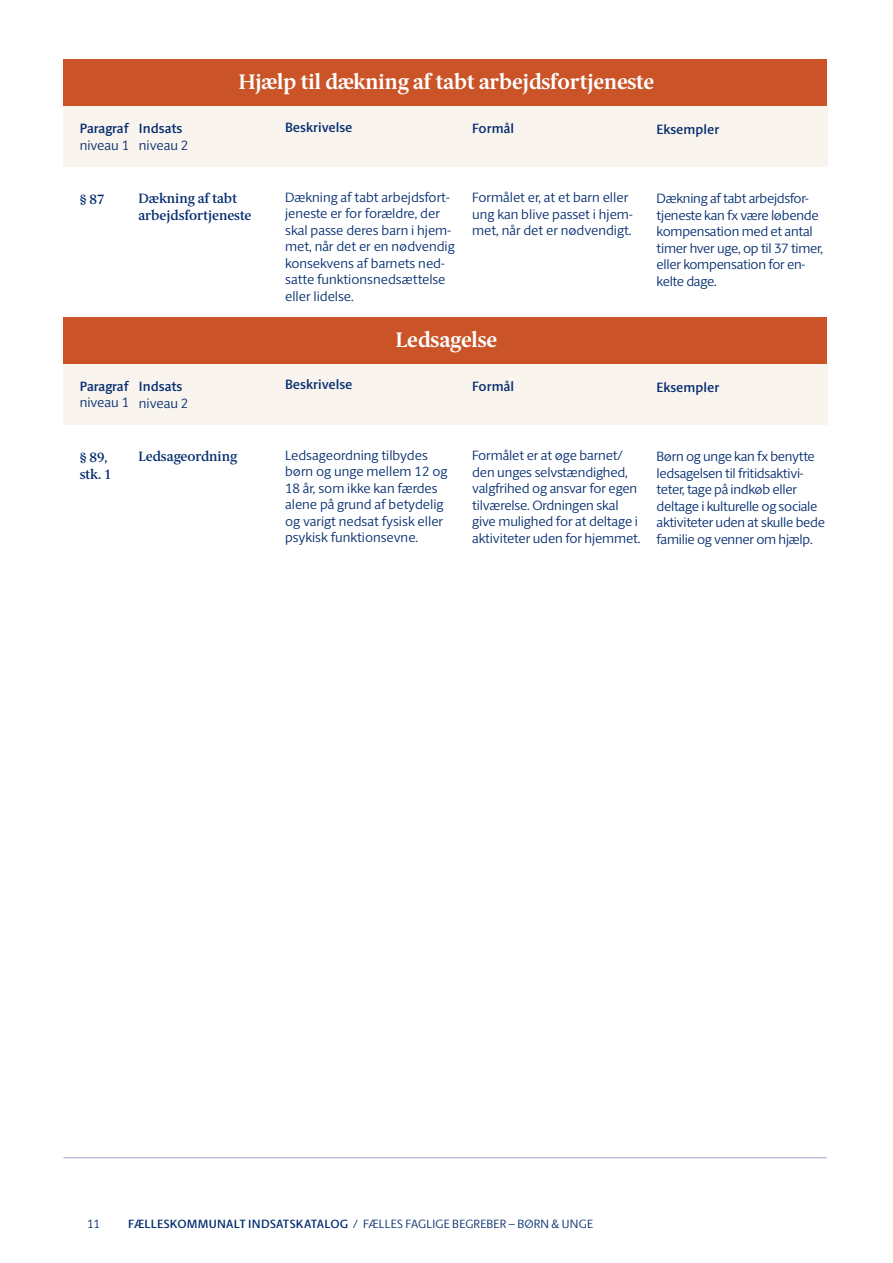
<style>
.page{position:relative;width:893px;height:1263px;background:#fff}
.page>*{position:absolute;margin:0;border:0;box-sizing:border-box;transform-origin:0 0}
.t1{font:700 21px "ID Serif";color:#fff}
.t2{font:300 13.5px/16.5px "ID Sans";letter-spacing:-.01em;color:#052d6f}
.t3{font:600 13.5px/16.5px "ID Sans";color:#052d6f}
.t4{font:600 13.5px/16.5px "ID Serif";color:#052d6f}
.t5{font:300 12px "ID Sans";letter-spacing:.02em;color:#052d6f}
.s1{font-weight:300}
.s2{font-weight:600}
</style>
<div class="page">
<div style="left:63px;top:105px;width:765px;height:62px;background:#faf4ee"></div>
<div style="left:63px;top:60px;width:764px;height:46px;background:#ca5327"></div>
<div style="left:63px;top:363px;width:765px;height:61px;background:#faf4ee"></div>
<div style="left:63px;top:317px;width:764px;height:47px;background:#ca5327"></div>
<hr style="left:63px;top:1157px;width:764px;height:1px;background:#a5a0cc">
<p class="t3" style="left:80px;top:120px;width:51px">Paragraf <span class="s1">niveau 1</span></p>
<p class="t3" style="left:139px;top:121px;width:51px">Indsats <span class="s1">niveau 2</span></p>
<h2 class="t1" style="left:239px;top:69px;width:417px">Hjælp til dækning af tabt arbejdsfortjeneste</h2>
<p class="t3" style="left:285px;top:119px;width:69px">Beskrivelse</p>
<p class="t3" style="left:472px;top:121px;width:43px">Formål</p>
<p class="t3" style="left:657px;top:121px;width:64px">Eksempler</p>
<p class="t4" style="left:138px;top:191px;width:114px">Dækning af tabt arbejdsfortjeneste</p>
<p class="t2" style="left:285px;top:189px;width:171px">Dækning af tabt arbejdsfort&shy;jeneste er for forældre, der skal passe deres barn i hjem&shy;met, når det er en nødvendig konsekvens af barnets ned&shy;satte funktionsnedsættelse eller lidelse.</p>
<p class="t4" style="left:80px;top:192px;width:26px">§ 87</p>
<p class="t2" style="left:472px;top:189px;width:162px">Formålet er, at et barn eller ung kan blive passet i hjem&shy;met, når det er nødvendigt.</p>
<p class="t2" style="left:657px;top:190px;width:168px">Dækning af tabt arbejdsfor&shy;tjeneste kan fx være løbende kompensation med et antal timer hver uge, op til 37 timer, eller kompensation for en&shy;kelte dage.</p>
<h2 class="t1" style="left:396px;top:327px;width:103px">Ledsagelse</h2>
<p class="t3" style="left:80px;top:378px;width:51px">Paragraf <span class="s1">niveau 1</span></p>
<p class="t3" style="left:139px;top:378px;width:51px">Indsats <span class="s1">niveau 2</span></p>
<p class="t3" style="left:285px;top:376px;width:69px">Beskrivelse</p>
<p class="t3" style="left:472px;top:378px;width:43px">Formål</p>
<p class="t3" style="left:657px;top:379px;width:64px">Eksempler</p>
<p class="t4" style="left:138px;top:448px;width:100px">Ledsageordning</p>
<p class="t2" style="left:285px;top:447px;width:164px">Ledsageordning tilbydes børn og unge mellem 12 og<br>18 år, som ikke kan færdes alene på grund af betydelig og varigt nedsat fysisk eller psykisk funktionsevne.</p>
<p class="t4" style="left:80px;top:449px;width:33px">§ 89, stk. 1</p>
<p class="t2" style="left:472px;top:447px;width:170px">Formålet er at øge barnet/ den unges selvstændighed, valgfrihed og ansvar for egen tilværelse. Ordningen skal give mulighed for at deltage i aktiviteter uden for hjemmet.</p>
<p class="t2" style="left:657px;top:448px;width:170px">Børn og unge kan fx benytte ledsagelsen til fritidsaktivi&shy;teter, tage på indkøb eller deltage i kulturelle og sociale aktiviteter uden at skulle bede familie og venner om hjælp.</p>
<p class="t5" style="left:87px;top:1217px;width:14px">11</p>
<p class="t5" style="left:128px;top:1216px;width:466px"><span class="s2">FÆLLESKOMMUNALT INDSATSKATALOG</span> / FÆLLES FAGLIGE BEGREBER – BØRN &amp; UNGE</p>
</div>
